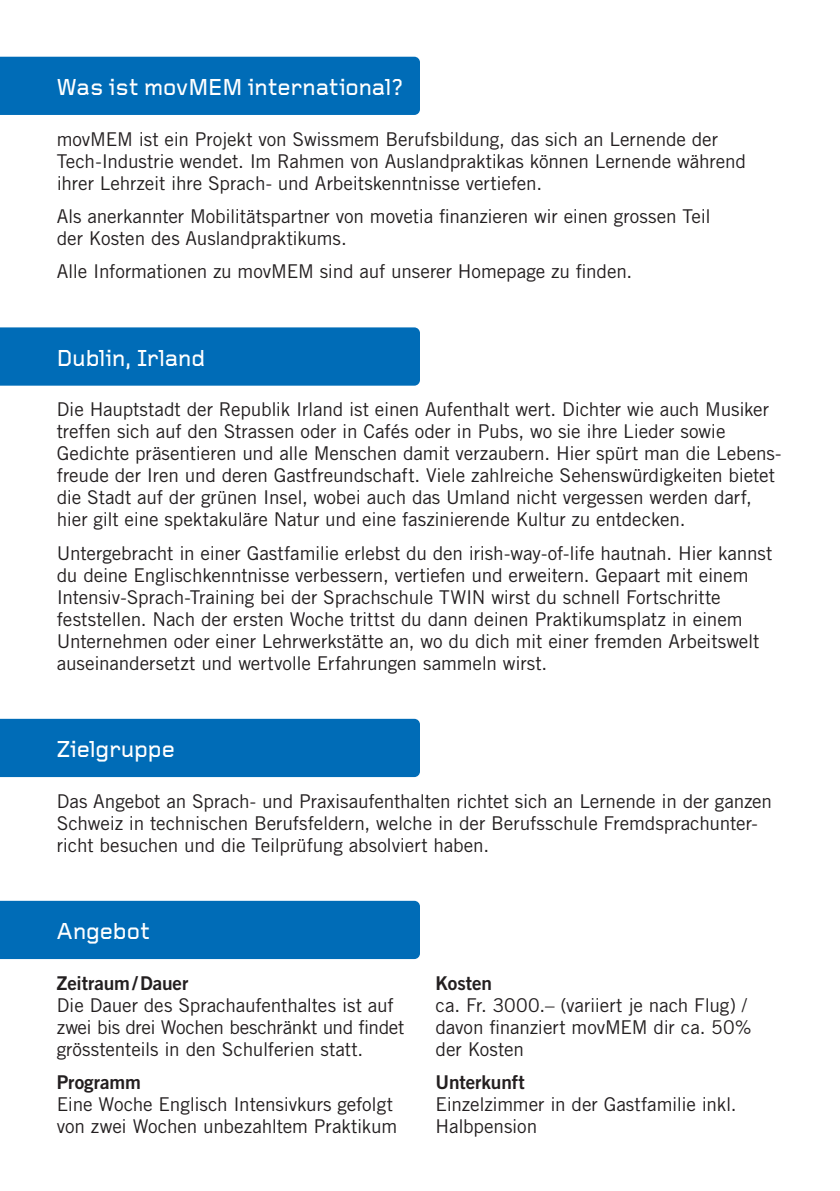
<style>
.page{position:relative;width:840px;height:1191px;background:#fff}
.page>*{position:absolute;margin:0;border:0;box-sizing:border-box;transform-origin:0 0}
.t1{font:500 24px "Foundry Gridnik";color:#fff}
.t2{font:19px/22px "Trade Gothic LT Pro";letter-spacing:-.01em;color:#231f20}
.t3{font:19px "Trade Gothic LT Pro Bd 2";letter-spacing:-.005em;color:#231f20}
</style>
<div class="page">
<div style="left:0;top:57px;width:420px;height:58px;background:#006cb7"></div>
<div style="left:0;top:327px;width:420px;height:59px;background:#006cb7"></div>
<div style="left:0;top:719px;width:420px;height:58px;background:#006cb7"></div>
<div style="left:0;top:900px;width:420px;height:59px;background:#006cb7"></div>
<p class="t1" style="left:57px;top:73px;width:347px">Was ist movMEM international?</p>
<p class="t2" style="left:57px;top:128px;width:690px">movMEM ist ein Projekt von Swissmem Berufsbildung, das sich an Lernende der<br>Tech-Industrie wendet. Im Rahmen von Auslandpraktikas können Lernende während ihrer Lehrzeit ihre Sprach- und Arbeitskenntnisse vertiefen.</p>
<p class="t2" style="left:57px;top:205px;width:655px">Als anerkannter Mobilitätspartner von movetia finanzieren wir einen grossen Teil der Kosten des Auslandpraktikums.</p>
<p class="t2" style="left:57px;top:260px;width:577px">Alle Informationen zu movMEM sind auf unserer Homepage zu finden.</p>
<p class="t1" style="left:57px;top:343px;width:150px">Dublin, Irland</p>
<p class="t2" style="left:57px;top:398px;width:725px">Die Hauptstadt der Republik Irland ist einen Aufenthalt wert. Dichter wie auch Musiker treffen sich auf den Strassen oder in Cafés oder in Pubs, wo sie ihre Lieder sowie Gedichte präsentieren und alle Menschen damit verzaubern. Hier spürt man die Lebens&shy;freude der Iren und deren Gastfreundschaft. Viele zahlreiche Sehenswürdigkeiten bietet die Stadt auf der grünen Insel, wobei auch das Umland nicht vergessen werden darf, hier gilt eine spektakuläre Natur und eine faszinierende Kultur zu entdecken.</p>
<p class="t2" style="left:57px;top:542px;width:716px">Untergebracht in einer Gastfamilie erlebst du den irish-way-of-life hautnah. Hier kannst du deine Englischkenntnisse verbessern, vertiefen und erweitern. Gepaart mit einem Intensiv-Sprach-Training bei der Sprachschule TWIN wirst du schnell Fortschritte feststellen. Nach der ersten Woche trittst du dann deinen Praktikumsplatz in einem Unternehmen oder einer Lehrwerkstätte an, wo du dich mit einer fremden Arbeitswelt auseinandersetzt und wertvolle Erfahrungen sammeln wirst.</p>
<p class="t1" style="left:57px;top:734px;width:120px">Zielgruppe</p>
<p class="t2" style="left:57px;top:790px;width:716px">Das Angebot an Sprach- und Praxisaufenthalten richtet sich an Lernende in der ganzen<br>Schweiz in technischen Berufsfeldern, welche in der Berufsschule Fremdsprachunter&shy;richt besuchen und die Teilprüfung absolviert haben.</p>
<p class="t1" style="left:57px;top:916px;width:94px">Angebot</p>
<p class="t3" style="left:57px;top:971px;width:133px">Zeitraum/Dauer</p>
<p class="t2" style="left:57px;top:993px;width:349px">Die Dauer des Sprachaufenthaltes ist auf zwei bis drei Wochen beschränkt und findet grösstenteils in den Schulferien statt.</p>
<p class="t3" style="left:57px;top:1070px;width:86px">Programm</p>
<p class="t2" style="left:57px;top:1093px;width:342px">Eine Woche Englisch Intensivkurs gefolgt von zwei Wochen unbezahltem Praktikum</p>
<p class="t3" style="left:435px;top:971px;width:58px">Kosten</p>
<p class="t2" style="left:435px;top:993px;width:317px">ca. Fr. 3000.– (variiert je nach Flug) / davon finanziert movMEM dir ca. 50% der Kosten</p>
<p class="t3" style="left:435px;top:1070px;width:91px">Unterkunft</p>
<p class="t2" style="left:435px;top:1093px;width:302px">Einzelzimmer in der Gastfamilie inkl.<br>Halbpension</p>
</div>
